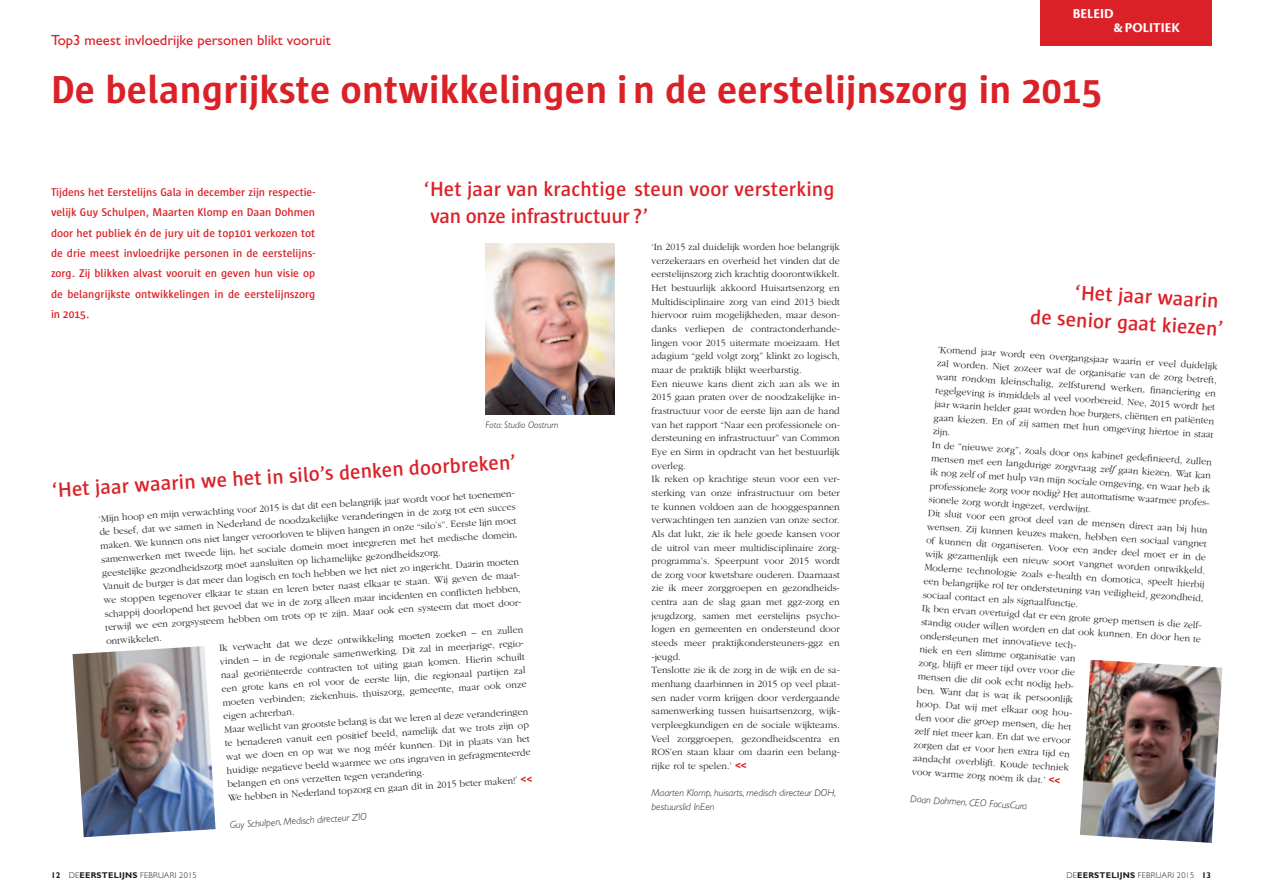
<style>
.page{position:relative;width:1263px;height:893px;background:#fff}
.page>*{position:absolute;margin:0;border:0;box-sizing:border-box;transform-origin:0 0}
.t1{font:700 39.9px "Sun";letter-spacing:.005em;color:#da2128}
.t2{font:600 21px/27.5px "Sun";letter-spacing:.005em;color:#da2128}
.t3{font:14.7px "Gill Sans";color:#da2128}
.t4{font:14.1px "Cronos MM 700 14";color:#fff}
.t5{font:600 11.55px/20.4px "Sun";color:#da2128;text-align:justify}
.t6{font:300 10.05px/13.6px "Garamond";color:#231f20}
.t7{font:italic 300 10.05px/13.6px "Gill Sans";color:#231f20}
.t8{font:italic 300 9.45px "Gill Sans";color:#231f20}
.t9{font:300 8.4px "Gill Sans";letter-spacing:.025em;color:#231f20}
.s1{font-family:"Gill Sans";font-weight:700;color:#da2128}
.s2{font-style:italic}
.s3{font-weight:700}
</style>
<div class="page">
<div style="left:1041px;top:0;width:171px;height:45px;background:#da2128"></div>
<img style="left:73px;top:646px;width:143px;height:191px">
<img style="left:486px;top:243px;width:128px;height:171px">
<img style="left:1080px;top:660px;width:142px;height:183px">
<h3 class="t4" style="left:1073px;top:8px;width:42px">BELEID</h3>
<h3 class="t3" style="left:51px;top:35px;width:281px">Top3 meest invloedrijke personen blikt vooruit</h3>
<h1 class="t1" style="left:51px;top:75px;width:1052px">De belangrijkste ontwikkelingen i n de eerstelijnszorg in 2015</h1>
<h3 class="t4" style="left:1113px;top:22px;width:68px">&amp; POLITIEK</h3>
<h2 class="t2" style="left:430px;top:177px;width:406px;text-indent:-7px">‘ Het jaar van krachtige steun voor versterking van onze infrastructuur ?’</h2>
<p class="t5" style="left:51px;top:183px;width:266px">Tijdens het Eerstelijns Gala in december zijn respectie&shy;velijk Guy Schulpen, Maarten Klomp en Daan Dohmen door het publiek én de jury uit de top101 verkozen tot de drie meest invloedrijke personen in de eerstelijns&shy;zorg. Zij blikken alvast vooruit en geven hun visie op de belangrijkste ontwikkelingen in de eerstelijnszorg in 2015.</p>
<p class="t6" style="left:652px;top:241px;width:190px">‘In 2015 zal duidelijk worden hoe belangrijk verzekeraars en overheid het vinden dat de eerstelijnszorg zich krachtig doorontwikkelt.<br>Het bestuurlijk akkoord Huisartsenzorg en Multidisciplinaire zorg van eind 2013 biedt hiervoor ruim mogelijkheden, maar deson&shy;danks verliepen de contractonderhande&shy;lingen voor 2015 uitermate moeizaam. Het adagium “geld volgt zorg” klinkt zo logisch, maar de praktijk blijkt weerbarstig.<br>Een nieuwe kans dient zich aan als we in 2015 gaan praten over de noodzakelijke in&shy;frastructuur voor de eerste lijn aan de hand van het rapport “Naar een professionele on&shy;dersteuning en infrastructuur” van Common Eye en Sirm in opdracht van het bestuurlijk overleg.<br>Ik reken op krachtige steun voor een ver&shy;sterking van onze infrastructuur om beter te kunnen voldoen aan de hooggespannen verwachtingen ten aanzien van onze sector.<br>Als dat lukt, zie ik hele goede kansen voor de uitrol van meer multidisciplinaire zorg&shy;programma’s. Speerpunt voor 2015 wordt de zorg voor kwetsbare ouderen. Daarnaast zie ik meer zorggroepen en gezondheids&shy;centra aan de slag gaan met ggz-zorg en jeugdzorg, samen met eerstelijns psycho&shy;logen en gemeenten en ondersteund door steeds meer praktijkondersteuners-ggz en -jeugd.<br>Tenslotte zie ik de zorg in de wijk en de sa&shy;menhang daarbinnen in 2015 op veel plaat&shy;sen nader vorm krijgen door verdergaande samenwerking tussen huisartsenzorg, wijk&shy;verpleegkundigen en de sociale wijkteams.<br>Veel zorggroepen, gezondheidscentra en ROS’en staan klaar om daarin een belang&shy;rijke rol te spelen.’ <span class="s1">&lt;&lt;</span></p>
<p class="t7" style="left:652px;top:787px;width:186px">Maarten Klomp, huisarts, medisch directeur DOH, bestuurslid InEen</p>
<p class="t8" style="left:486px;top:421px;width:74px">Foto: Studio Oostrum</p>
<h2 class="t2" style="left:51px;top:481px;width:467px;rotate:-4deg">‘ Het jaar waarin we het in silo’s denken doorbreken’</h2>
<p class="t6" style="left:97px;top:514px;width:421px;rotate:-4deg">‘Mijn hoop en mijn verwachting voor 2015 is dat dit een belangrijk jaar wordt voor het toenemen&shy;de besef, dat we samen in Nederland de noodzakelijke veranderingen in de zorg tot een succes maken. We kunnen ons niet langer veroorloven te blijven hangen in onze “silo’s”. Eerste lijn moet samenwerken met tweede lijn, het sociale domein moet integreren met het medische domein, geestelijke gezondheidszorg moet aansluiten op lichamelijke gezondheidszorg.<br>Vanuit de burger is dat meer dan logisch en toch hebben we het niet zo ingericht. Daarin moeten we stoppen tegenover elkaar te staan en leren beter naast elkaar te staan. Wij geven de maat&shy;schappij doorlopend het gevoel dat we in de zorg alleen maar incidenten en confl icten hebben, terwijl we een zorgsysteem hebben om trots op te zijn. Maar ook een systeem dat moet door-</p>
<p class="t6" style="left:106px;top:635px;width:57px;rotate:-4deg">ontwikkelen.</p>
<p class="t6" style="left:218px;top:643px;width:308px;rotate:-4deg">Ik verwacht dat we deze ontwikkeling moeten zoeken – en zullen vinden – in de regionale samenwerking. Dit zal in meerjarige, regio&shy;naal georiënteerde contracten tot uiting gaan komen. Hierin schuilt een grote kans en rol voor de eerste lijn, die regionaal partijen zal moeten verbinden; ziekenhuis, thuiszorg, gemeente, maar ook onze eigen achterban.</p>
<p class="t6" style="left:223px;top:725px;width:307px;rotate:-4deg">Maar wellicht van grootste belang is dat we leren al deze veranderingen te benaderen vanuit een positief beeld, namelijk dat we trots zijn op wat we doen en op wat we nog méér kunnen. Dit in plaats van het huidige negatieve beeld waarmee we ons ingraven in gefragmenteerde belangen en ons verzetten tegen verandering.<br>We hebben in Nederland topzorg en gaan dit in 2015 beter maken!’ <span class="s1">&lt;&lt;</span></p>
<p class="t7" style="left:230px;top:820px;width:139px;rotate:-4deg">Guy Schulpen, Medisch directeur ZIO</p>
<h2 class="t2" style="left:1033px;top:277px;width:195px;text-indent:42px;rotate:4deg">‘Het jaar waarin de senior gaat kiezen’</h2>
<p class="t6" style="left:938px;top:342px;width:282px;rotate:4deg">‘Komend jaar wordt een overgangsjaar waarin er veel duidelijk zal worden. Niet zozeer wat de organisatie van de zorg betreft, want rondom kleinschalig, zelfsturend werken, fi<br>regelgeving is inmiddels al veel voorbereid. Nee, 2015 wordt het</p>
<p class="t6" style="left:1156px;top:384px;width:62px;rotate:4deg">nanciering en</p>
<p class="t6" style="left:935px;top:396px;width:282px;rotate:4deg">jaar waarin helder gaat worden hoe burgers, cliënten en patiënten gaan kiezen. En of zij samen met hun omgeving hiertoe in staat</p>
<p class="t6" style="left:933px;top:425px;width:220px;line-height:12.8px;rotate:4deg">zijn.<br>In de “nieuwe zorg”, zoals door ons kabinet gedefi</p>
<p class="t6" style="left:932px;top:451px;width:167px;rotate:4deg">mensen met een langdurige zorgvraag</p>
<p class="t6" style="left:1153px;top:452px;width:61px;rotate:4deg">nieerd, zullen</p>
<p class="t6" style="left:1100px;top:462px;width:113px;rotate:4deg"><span class="s2">zelf</span> gaan kiezen. Wat kan</p>
<p class="t6" style="left:931px;top:465px;width:282px;rotate:4deg">ik nog zelf of met hulp van mijn sociale omgeving, en waar heb ik</p>
<p class="t6" style="left:930px;top:478px;width:284px;rotate:4deg">professionele zorg voor nodig? Het automatisme waarmee profes-</p>
<p class="t6" style="left:929px;top:492px;width:164px;rotate:4deg">sionele zorg wordt ingezet, verdwijnt.</p>
<p class="t6" style="left:928px;top:506px;width:282px;rotate:4deg">Dit sluit voor een groot deel van de mensen direct aan bij hun</p>
<p class="t6" style="left:927px;top:519px;width:282px;rotate:4deg">wensen. Zij kunnen keuzes maken, hebben een sociaal vangnet</p>
<p class="t6" style="left:927px;top:533px;width:282px;rotate:4deg">of kunnen dit organiseren. Voor een ander deel moet er in de</p>
<p class="t6" style="left:926px;top:546px;width:282px;rotate:4deg">wijk gezamenlijk een nieuw soort vangnet worden ontwikkeld.</p>
<p class="t6" style="left:925px;top:560px;width:282px;rotate:4deg">Moderne technologie zoals e-health en domotica, speelt hierbij</p>
<p class="t6" style="left:924px;top:574px;width:282px;rotate:4deg">een belangrijke rol ter ondersteuning van veiligheid, gezondheid,</p>
<p class="t6" style="left:923px;top:588px;width:157px;rotate:4deg">sociaal contact en als signaalfunctie.</p>
<p class="t6" style="left:922px;top:601px;width:284px;rotate:4deg">Ik ben ervan overtuigd dat er een grote groep mensen is die zelf&shy;standig ouder willen worden en dat ook kunnen. En door hen te ondersteunen met innovatieve tech-<br>niek en een slimme organisatie van<br>zorg, blijft er meer tijd over voor die<br>mensen die dit ook echt nodig heb-<br>ben. Want dat is wat ik persoonlijk<br>hoop. Dat wij met elkaar oog hou-<br>den voor die groep mensen, die het<br>zelf niet meer kan. En dat we ervoor<br>zorgen dat er voor hen extra tijd en<br>aandacht overblijft. Koude techniek<br>voor warme zorg noem ik dat.’ <span class="s1">&lt;&lt;</span></p>
<p class="t7" style="left:911px;top:792px;width:119px;rotate:4deg">Daan Dohmen, CEO FocusCura</p>
<p class="t9" style="left:51px;top:872px;width:147px"><span class="s3">12</span> DE<span class="s3">EERSTELIJNS</span> FEBRUARI 2015</p>
<p class="t9" style="left:1066px;top:872px;width:146px">DE<span class="s3">EERSTELIJNS</span> FEBRUARI 2015 <span class="s3">13</span></p>
</div>
